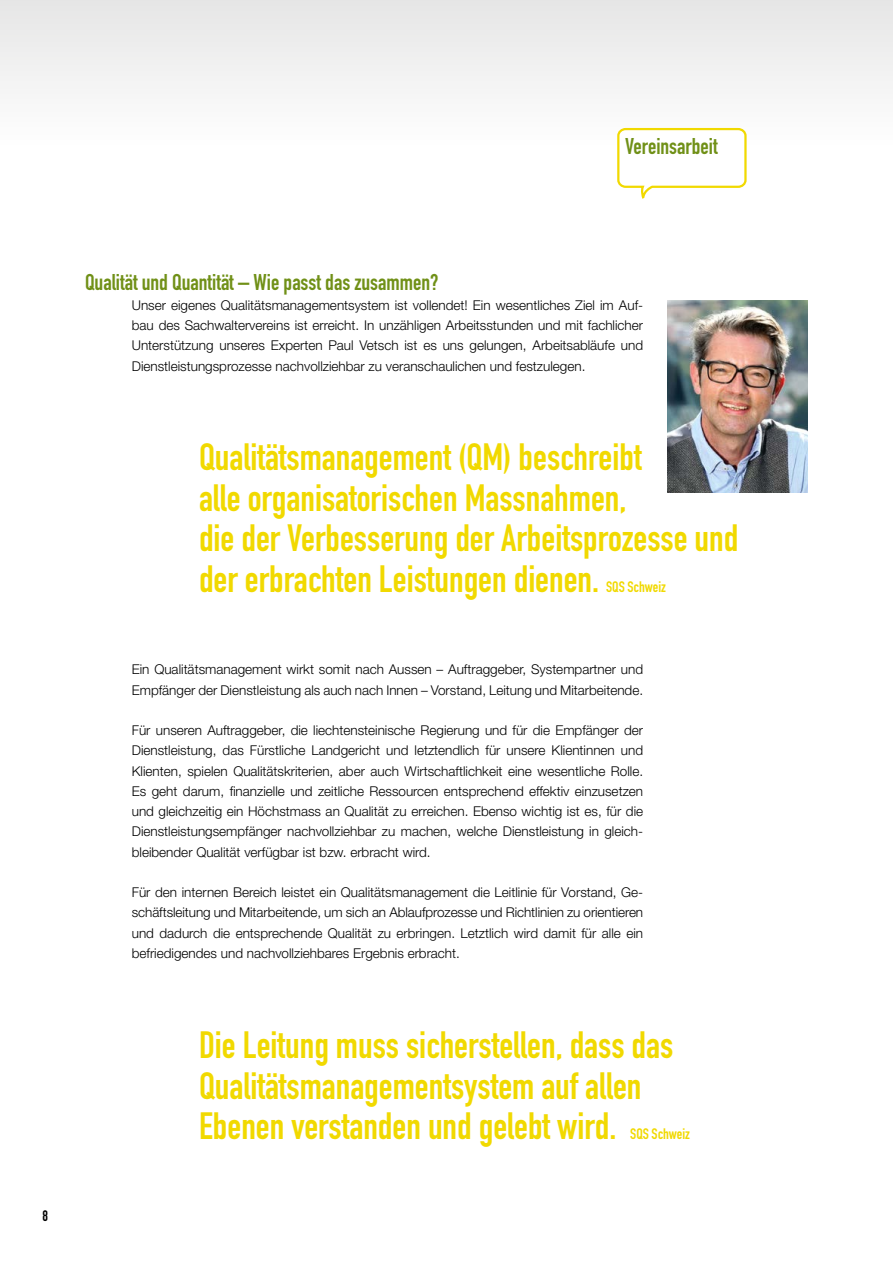
<style>
.page{position:relative;width:893px;height:1263px;background:#fff}
.page>*{position:absolute;margin:0;border:0;box-sizing:border-box;transform-origin:0 0}
.t1{font:37.5px/40.5px "DIN Engschrift";color:#f1d900}
.t2{font:22.5px "DIN Engschrift";color:#709017}
.t3{font:15px "DIN Engschrift";color:#f1d900}
.t4{font:15px "DIN Engschrift";color:#000}
.t5{font:300 13.5px/20.2px "Helvetica Neue";color:#000;text-align:justify}
</style>
<div class="page">
<div style="left:0;top:0;width:893px;height:149px;background:#f2f2f2"></div>
<svg style="left:616px;top:128px;width:132px;height:71px"></svg>
<img style="left:668px;top:300px;width:140px;height:192px">
<h2 class="t2" style="left:625px;top:132px;width:94px">Vereinsarbeit</h2>
<p class="t4" style="left:43px;top:1207px;width:7px">8</p>
<h2 class="t2" style="left:85px;top:268px;width:355px">Qualität und Quantität – Wie passt das zusammen?</h2>
<p class="t5" style="left:132px;top:295px;width:513px">Unser eigenes Qualitätsmanagementsystem ist vollendet! Ein wesentliches Ziel im Auf&shy;bau des Sachwaltervereins ist erreicht. In unzähligen Arbeitsstunden und mit fachlicher Unterstützung unseres Experten Paul Vetsch ist es uns gelungen, Arbeitsabläufe und Dienstleistungsprozesse nachvollziehbar zu veranschaulichen und festzulegen.</p>
<h1 class="t1" style="left:199px;top:437px;width:541px">Qualitätsmanagement (QM) beschreibt<br>alle organisatorischen Massnahmen,<br>die der Verbesserung der Arbeitsprozesse und der erbrachten Leistungen dienen.</h1>
<p class="t3" style="left:606px;top:578px;width:61px">SQS Schweiz</p>
<p class="t5" style="left:132px;top:659px;width:513px">Ein Qualitätsmanagement wirkt somit nach Aussen – Auftraggeber, Systempartner und<br>Empfänger der Dienstleistung als auch nach Innen – Vorstand, Leitung und Mitarbeitende.</p>
<p class="t5" style="left:132px;top:720px;width:513px">Für unseren Auftraggeber, die liechtensteinische Regierung und für die Empfänger der Dienstleistung, das Fürstliche Landgericht und letztendlich für unsere Klientinnen und Klienten, spielen Qualitätskriterien, aber auch Wirtschaftlichkeit eine wesentliche Rolle.<br>Es geht darum, finanzielle und zeitliche Ressourcen entsprechend effektiv einzusetzen und gleichzeitig ein Höchstmass an Qualität zu erreichen. Ebenso wichtig ist es, für die Dienstleistungsempfänger nachvollziehbar zu machen, welche Dienstleistung in gleich&shy;bleibender Qualität verfügbar ist bzw. erbracht wird.</p>
<p class="t5" style="left:132px;top:882px;width:513px">Für den internen Bereich leistet ein Qualitätsmanagement die Leitlinie für Vorstand, Ge&shy;schäftsleitung und Mitarbeitende, um sich an Ablaufprozesse und Richtlinien zu orientieren und dadurch die entsprechende Qualität zu erbringen. Letztlich wird damit für alle ein befriedigendes und nachvollziehbares Ergebnis erbracht.</p>
<h1 class="t1" style="left:199px;top:1025px;width:476px">Die Leitung muss sicherstellen, dass das<br>Qualitätsmanagementsystem auf allen<br>Ebenen verstanden und gelebt wird.</h1>
<p class="t3" style="left:630px;top:1125px;width:61px">SQS Schweiz</p>
</div>
